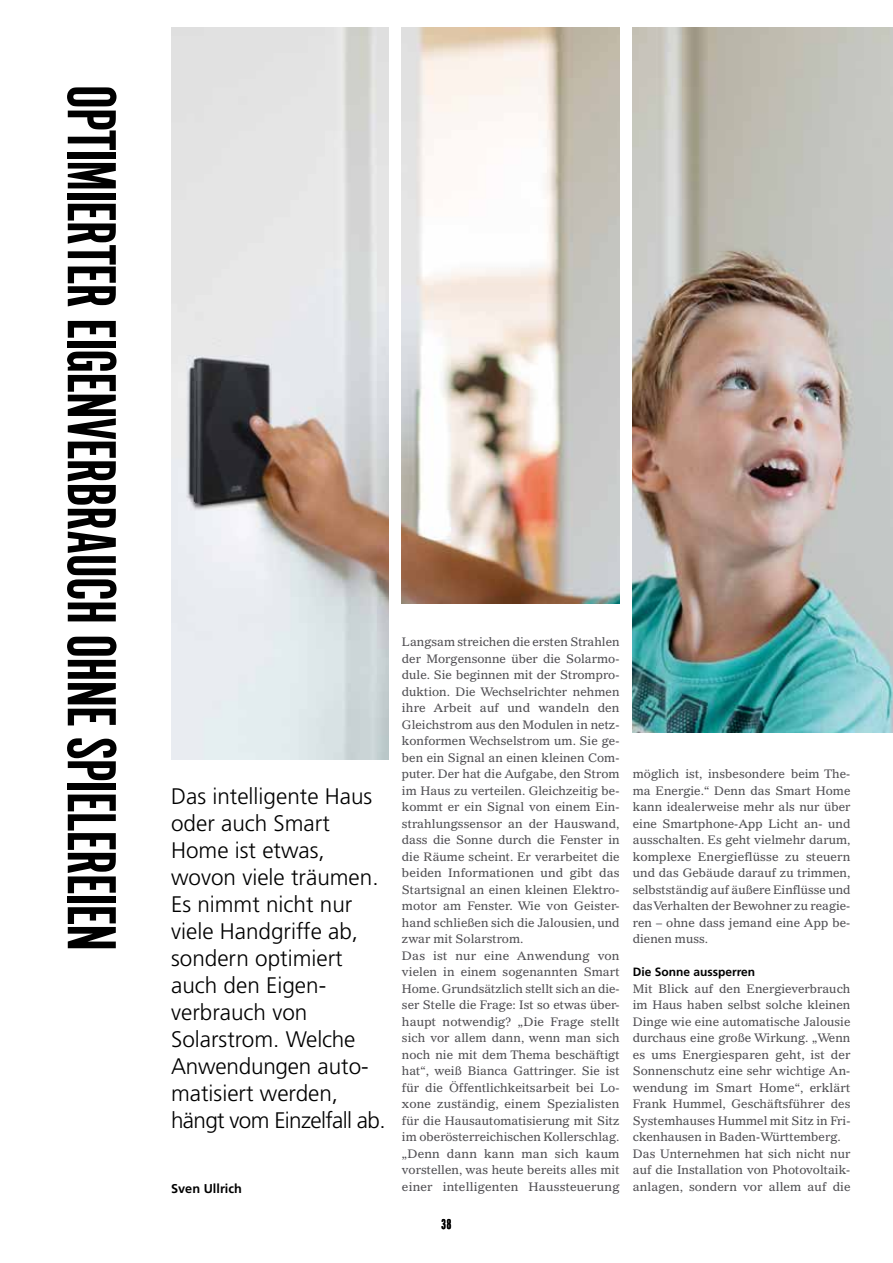
<style>
.page{position:relative;width:893px;height:1263px;background:#fff}
.page>*{position:absolute;margin:0;border:0;box-sizing:border-box;transform-origin:0 0}
.t1{font:72px "Alternate Gothic Com No 1";letter-spacing:-.02em;color:#000}
.t2{font:300 22.5px/27px "Frutiger LT Std";color:#000}
.t3{font:15px "Alternate Gothic Com No 1";color:#000}
.t4{font:700 12.75px "Frutiger LT Pro";color:#000}
.t5{font:12px/16.5px "Gazette LT Std";color:#504f53}
.t6{font:700 12px "Frutiger LT Pro";color:#000}
</style>
<div class="page">
<img style="left:402px;top:28px;width:218px;height:575px">
<img style="left:632px;top:28px;width:261px;height:704px">
<img style="left:171px;top:28px;width:218px;height:731px">
<h1 class="t1" style="left:128px;top:85px;width:868px;rotate:90deg">OPTIMIERTER EIGENVERBRAUCH OHNE SPIELEREIEN</h1>
<p class="t2" style="left:171px;top:783px;width:216px">Das intelligente Haus oder auch Smart<br>Home ist etwas, wovon viele träumen.<br>Es nimmt nicht nur viele Handgriffe ab, sondern optimiert auch den Eigen&shy;verbrauch von<br>Solarstrom. Welche<br>Anwendungen auto&shy;matisiert werden, hängt vom Einzelfall ab.</p>
<p class="t4" style="left:171px;top:1181px;width:72px">Sven Ullrich</p>
<p class="t5" style="left:402px;top:633px;width:219px">Langsam streichen die ersten Strahlen der Morgensonne über die Solarmo&shy;dule. Sie beginnen mit der Strompro&shy;duktion. Die Wechselrichter nehmen ihre Arbeit auf und wandeln den Gleichstrom aus den Modulen in netz&shy;konformen Wechselstrom um. Sie ge&shy;ben ein Signal an einen kleinen Com&shy;puter. Der hat die Aufgabe, den Strom im Haus zu verteilen. Gleichzeitig be&shy;kommt er ein Signal von einem Ein&shy;strahlungssensor an der Hauswand, dass die Sonne durch die Fenster in die Räume scheint. Er verarbeitet die beiden Informationen und gibt das Startsignal an einen kleinen Elektro&shy;motor am Fenster. Wie von Geister&shy;hand schließen sich die Jalousien, und zwar mit Solarstrom.<br>Das ist nur eine Anwendung von vielen in einem sogenannten Smart Home. Grundsätzlich stellt sich an die&shy;ser Stelle die Frage: Ist so etwas über&shy;haupt notwendig? „Die Frage stellt sich vor allem dann, wenn man sich noch nie mit dem Thema beschäftigt hat“, weiß Bianca Gattringer. Sie ist für die Öffentlichkeitsarbeit bei Lo&shy;xone zuständig, einem Spezialisten für die Hausautomatisierung mit Sitz im oberösterreichischen Kollerschlag. „Denn dann kann man sich kaum vorstellen, was heute bereits alles mit einer intelligenten Haussteuerung</p>
<p class="t3" style="left:441px;top:1216px;width:12px">38</p>
<p class="t5" style="left:633px;top:765px;width:219px;text-align:justify">möglich ist, insbesondere beim The&shy;ma Energie.“ Denn das Smart Home kann idealerweise mehr als nur über eine Smartphone-App Licht an- und ausschalten. Es geht vielmehr darum, komplexe Energieflüsse zu steuern und das Gebäude darauf zu trimmen, selbstständig auf äußere Einflüsse und das Verhalten der Bewohner zu reagie&shy;ren – ohne dass jemand eine App be&shy;dienen muss.</p>
<p class="t6" style="left:633px;top:965px;width:124px">Die Sonne aussperren</p>
<p class="t5" style="left:633px;top:980px;width:219px">Mit Blick auf den Energieverbrauch im Haus haben selbst solche kleinen Dinge wie eine automatische Jalousie durchaus eine große Wirkung. „Wenn es ums Energiesparen geht, ist der Sonnenschutz eine sehr wichtige An&shy;wendung im Smart Home“, erklärt Frank Hummel, Geschäftsführer des Systemhauses Hummel mit Sitz in Fri&shy;ckenhausen in Baden-Württemberg.<br>Das Unternehmen hat sich nicht nur auf die Installation von Photovoltaik&shy;anlagen, sondern vor allem auf die</p>
</div>
